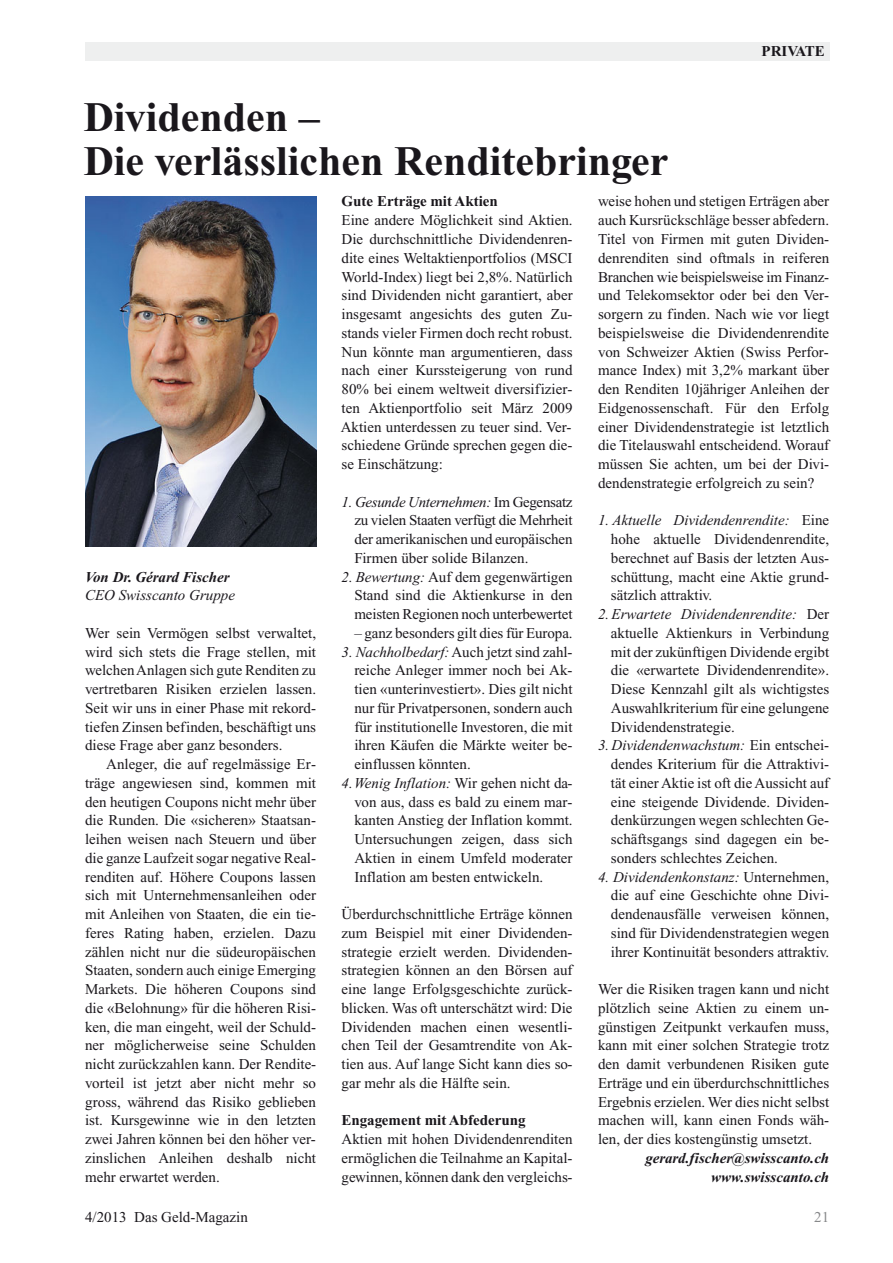
<style>
.page{position:relative;width:893px;height:1263px;background:#fff}
.page>*{position:absolute;margin:0;border:0;box-sizing:border-box;transform-origin:0 0}
.t1{font:700 42px/43.5px "Times New Roman PS Std";color:#1a171c}
.t2{font:15px/18.8px "Times New Roman PS Std";color:#1a171c;text-align:justify}
.t3{font:italic 700 15px/18.8px "Times New Roman PS Std";color:#1a171c;text-align:right}
.t4{font:italic 15px "Times New Roman PS Std";color:#1a171c}
.t5{font:700 15px "Times New Roman PS Std";color:#1a171c}
.t6{font:15px "Times New Roman PS Std";color:#87888a}
.s1{font-style:italic}
.s2{font-style:normal}
</style>
<div class="page">
<div style="left:85px;top:43px;width:744px;height:18px;background:#eeefef"></div>
<img style="left:85px;top:197px;width:231px;height:349px">
<h1 class="t1" style="left:83px;top:99px;width:587px">Dividenden –<br>Die verlässlichen Renditebringer</h1>
<p class="t5" style="left:762px;top:46px;width:65px">PRIVATE</p>
<p class="t3" style="left:85px;top:568px;width:146px">Von Dr. Gérard Fischer</p>
<p class="t4" style="left:85px;top:589px;width:152px">CEO Swisscanto Gruppe</p>
<p class="t2" style="left:85px;top:625px;width:233px">Wer sein Vermögen selbst verwaltet, wird sich stets die Frage stellen, mit welchen Anlagen sich gute Renditen zu vertretbaren Risiken erzielen lassen.<br>Seit wir uns in einer Phase mit rekord&shy;tiefen Zinsen befinden, beschäftigt uns diese Frage aber ganz besonders.</p>
<p class="t2" style="left:85px;top:756px;width:233px;text-indent:21px">Anleger, die auf regelmässige Er&shy;träge angewiesen sind, kommen mit den heutigen Coupons nicht mehr über die Runden. Die «sicheren» Staatsan&shy;leihen weisen nach Steuern und über die ganze Laufzeit sogar negative Real&shy;renditen auf. Höhere Coupons lassen sich mit Unternehmensanleihen oder mit Anleihen von Staaten, die ein tie - feres Rating haben, erzielen. Dazu zählen nicht nur die südeuropäischen Staaten, sondern auch einige Emerging Markets. Die höheren Coupons sind die «Belohnung» für die höheren Risi&shy;ken, die man eingeht, weil der Schuld&shy;ner möglicherweise seine Schulden nicht zurückzahlen kann. Der Rendite&shy;vorteil ist jetzt aber nicht mehr so gross, während das Risiko geblieben ist. Kursgewinne wie in den letzten zwei Jahren können bei den höher ver&shy;zinslichen Anleihen deshalb nicht mehr erwartet werden.</p>
<p class="t5" style="left:342px;top:196px;width:158px">Gute Erträge mit Aktien</p>
<p class="t2" style="left:341px;top:212px;width:233px">Eine andere Möglichkeit sind Aktien.<br>Die durchschnittliche Dividendenren&shy;dite eines Weltaktienportfolios (MSCI World-Index) liegt bei 2,8%. Natürlich sind Dividenden nicht garantiert, aber insgesamt angesichts des guten Zu&shy;stands vieler Firmen doch recht robust.<br>Nun könnte man argumentieren, dass nach einer Kurssteigerung von rund 80% bei einem weltweit diversifizier&shy;ten Aktienportfolio seit März 2009<br>Aktien unterdessen zu teuer sind. Ver&shy;schiedene Gründe sprechen gegen die&shy;se Einschätzung:</p>
<p class="t2" style="left:354px;top:493px;width:220px;text-indent:-13px"><span class="s1">1. Gesunde Unternehmen:</span> Im Gegensatz zu vielen Staaten verfügt die Mehrheit der amerikanischen und europäischen Firmen über solide Bilanzen.</p>
<p class="t2" style="left:354px;top:568px;width:220px;text-indent:-13px"><span class="s1">2. Bewertung:</span> Auf dem gegenwärtigen Stand sind die Aktienkurse in den meisten Regionen noch unterbewertet</p>
<p class="t2" style="left:354px;top:625px;width:220px">– ganz besonders gilt dies für Europa.</p>
<p class="t2" style="left:342px;top:643px;width:232px"><span class="s1">3. Nachholbedarf:</span>Auch jetzt sind zahl-</p>
<p class="t2" style="left:354px;top:662px;width:220px">reiche Anleger immer noch bei Ak-</p>
<p class="t2" style="left:354px;top:681px;width:220px">tien «unterinvestiert». Dies gilt nicht</p>
<p class="t2" style="left:354px;top:700px;width:220px">nur für Privatpersonen, sondern auch</p>
<p class="t2" style="left:354px;top:718px;width:220px">für institutionelle Investoren, die mit</p>
<p class="t2" style="left:354px;top:737px;width:220px">ihren Käufen die Märkte weiter be-</p>
<p class="t2" style="left:354px;top:756px;width:118px">einflussen könnten.</p>
<p class="t4" style="left:342px;top:777px;width:233px">4.Wenig Inflation: <span class="s2">Wir gehen nicht da-</span></p>
<p class="t2" style="left:354px;top:793px;width:219px">von aus, dass es bald zu einem mar-</p>
<p class="t2" style="left:354px;top:812px;width:220px">kanten Anstieg der Inflation kommt.</p>
<p class="t2" style="left:354px;top:831px;width:220px">Untersuchungen zeigen, dass sich</p>
<p class="t2" style="left:354px;top:850px;width:220px">Aktien in einem Umfeld moderater</p>
<p class="t2" style="left:354px;top:868px;width:190px">Inflation am besten entwickeln.</p>
<p class="t2" style="left:342px;top:906px;width:233px">Überdurchschnittliche Erträge können zum Beispiel mit einer Dividenden&shy;strategie erzielt werden. Dividenden&shy;strategien können an den Börsen auf eine lange Erfolgsgeschichte zurück&shy;blicken. Was oft unterschätzt wird: Die Dividenden machen einen wesentli&shy;chen Teil der Gesamtrendite von Ak&shy;tien aus. Auf lange Sicht kann dies so&shy;gar mehr als die Hälfte sein.</p>
<p class="t5" style="left:342px;top:1115px;width:186px">Engagement mit Abfederung</p>
<p class="t2" style="left:342px;top:1131px;width:233px">Aktien mit hohen Dividendenrenditen ermöglichen die Teilnahme an Kapital&shy;gewinnen, können dank den vergleichs-</p>
<p class="t2" style="left:598px;top:193px;width:233px">weise hohen und stetigen Erträgen aber auch Kursrückschläge besser abfedern.<br>Titel von Firmen mit guten Dividen&shy;denrenditen sind oftmals in reiferen Branchen wie beispielsweise im Finanz&shy;und Telekomsektor oder bei den Ver&shy;sorgern zu finden. Nach wie vor liegt beispielsweise die Dividendenrendite von Schweizer Aktien (Swiss Perfor&shy;mance Index) mit 3,2% markant über den Renditen 10jähriger Anleihen der Eidgenossenschaft. Für den Erfolg einer Dividendenstrategie ist letztlich die Titelauswahl entscheidend. Worauf müssen Sie achten, um bei der Divi&shy;dendenstrategie erfolgreich zu sein?</p>
<p class="t2" style="left:611px;top:512px;width:220px;text-indent:-13px"><span class="s1">1. Aktuelle Dividendenrendite:</span> Eine hohe aktuelle Dividendenrendite, berechnet auf Basis der letzten Aus&shy;schüttung, macht eine Aktie grund&shy;sätzlich attraktiv.</p>
<p class="t2" style="left:611px;top:606px;width:220px;text-indent:-13px"><span class="s1">2. Erwartete Dividendenrendite:</span> Der aktuelle Aktienkurs in Verbindung mit der zukünftigen Dividende ergibt die «erwartete Dividendenrendite».<br>Diese Kennzahl gilt als wichtigstes Auswahlkriterium für eine gelungene Dividendenstrategie.</p>
<p class="t2" style="left:611px;top:737px;width:220px;text-indent:-13px"><span class="s1">3. Dividendenwachstum:</span> Ein entschei&shy;dendes Kriterium für die Attraktivi&shy;tät einer Aktie ist oft die Aussicht auf eine steigende Dividende. Dividen&shy;denkürzungen wegen schlechten Ge&shy;schäftsgangs sind dagegen ein be&shy;sonders schlechtes Zeichen.</p>
<p class="t2" style="left:611px;top:868px;width:220px;text-indent:-13px"><span class="s1">4. Dividendenkonstanz:</span> Unternehmen, die auf eine Geschichte ohne Divi&shy;dendenausfälle verweisen können, sind für Dividendenstrategien wegen ihrer Kontinuität besonders attraktiv.</p>
<p class="t2" style="left:598px;top:981px;width:233px">Wer die Risiken tragen kann und nicht plötzlich seine Aktien zu einem un&shy;günstigen Zeitpunkt verkaufen muss, kann mit einer solchen Strategie trotz den damit verbundenen Risiken gute Erträge und ein überdurchschnittliches Ergebnis erzielen. Wer dies nicht selbst machen will, kann einen Fonds wäh&shy;len, der dies kostengünstig umsetzt.</p>
<p class="t3" style="left:645px;top:1150px;width:185px">gerard.fischer@swisscanto.ch www.swisscanto.ch</p>
<p class="t2" style="left:85px;top:1209px;width:164px">4/2013 Das Geld-Magazin</p>
<p class="t6" style="left:814px;top:1212px;width:16px">21</p>
</div>
